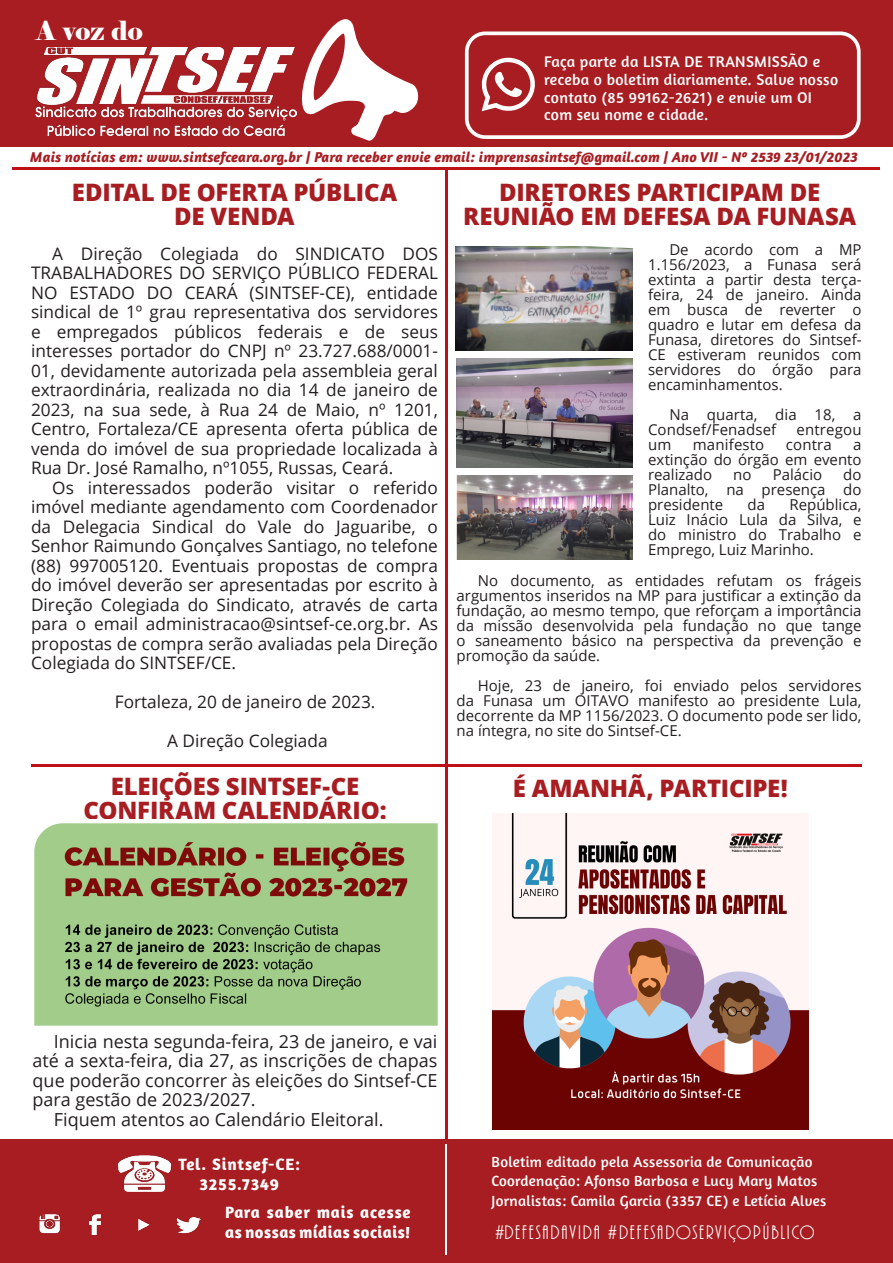
<style>
.page{position:relative;width:893px;height:1263px;background:#fff}
.page>*{position:absolute;margin:0;border:0;box-sizing:border-box;transform-origin:0 0}
.t1{font:26.25px "Elephant";color:#fff}
.t2{font:800 24px/24px "Open Sans";letter-spacing:-.005em;color:#a71d21;text-align:center}
.t3{font:20.25px "ARBONNIE";letter-spacing:.09em;color:#fff}
.t4{font:18px/19.5px "Open Sans";color:#231f20;text-align:justify}
.t5{font:17.25px/19.5px "Open Sans";color:#231f20;text-align:justify}
.t6{font:700 16.8px/20.1px "Amaranth";letter-spacing:.03em;color:#fff}
.t7{font:700 16.8px "Amaranth";letter-spacing:.05em;color:#fff}
.t8{font:15.75px/17.9px "Amaranth";letter-spacing:.02em;color:#fff}
.t9{font:15px/15px "Open Sans";color:#231f20;text-align:justify}
.t10{font:15px "Amaranth";letter-spacing:.02em;color:#fff}
.t11{font:italic 700 14.7px "Amaranth";letter-spacing:.01em;color:#a71d21}
</style>
<div class="page">
<div style="left:0;top:0;width:893px;height:146px;background:#a71d21"></div>
<svg style="left:301px;top:19px;width:118px;height:122px"></svg>
<div style="left:0;top:1139px;width:893px;height:124px;background:#a71d21"></div>
<img style="left:36px;top:47px;width:260px;height:89px">
<hr style="left:12px;top:167px;width:867px;height:2px;background:#bd1019">
<hr style="left:445px;top:1144px;width:2px;height:111px;background:#fff">
<img style="left:39px;top:1214px;width:162px;height:21px">
<div style="left:465px;top:32px;width:396px;height:107px;border:4px solid #fff;border-radius:18px"></div>
<svg style="left:481px;top:58px;width:54px;height:53px"></svg>
<hr style="left:445px;top:169px;width:2px;height:970px;background:#bd1019">
<hr style="left:447px;top:765px;width:415px;height:2px;background:#bd1019">
<hr style="left:31px;top:765px;width:414px;height:2px;background:#bd1019">
<img style="left:118px;top:1155px;width:54px;height:37px">
<img style="left:493px;top:814px;width:315px;height:315px">
<img style="left:455px;top:247px;width:177px;height:103px">
<img style="left:457px;top:476px;width:175px;height:83px">
<img style="left:457px;top:359px;width:175px;height:108px">
<img style="left:34px;top:823px;width:404px;height:203px">
<p class="t1" style="left:36px;top:15px;width:108px">A voz do</p>
<p class="t8" style="left:544px;top:52px;width:295px">Faça parte da LISTA DE TRANSMISSÃO e receba o boletim diariamente. Salve nosso contato (85 99162-2621) e envie um OI com seu nome e cidade.</p>
<p class="t11" style="left:30px;top:148px;width:829px">Mais notícias em: www.sintsefceara.org.br | Para receber envie email: imprensasintsef@gmail.com | Ano VII - Nº 2539 23/01/2023</p>
<p class="t2" style="left:72px;top:179px;width:327px">EDITAL DE OFERTA PÚBLICA</p>
<p class="t2" style="left:174px;top:203px;width:122px">DE VENDA</p>
<p class="t2" style="left:463px;top:179px;width:395px">DIRETORES PARTICIPAM DE<br>REUNIÃO EM DEFESA DA FUNASA</p>
<p class="t5" style="left:31px;top:243px;width:408px;text-indent:21px">A Direção Colegiada do SINDICATO DOS TRABALHADORES DO SERVIÇO PÚBLICO FEDERAL NO ESTADO DO CEARÁ (SINTSEF-CE), entidade sindical de 1º grau representativa dos servidores e empregados públicos federais e de seus interesses portador do CNPJ nº 23.727.688/0001- 01, devidamente autorizada pela assembleia geral extraordinária, realizada no dia 14 de janeiro de 2023, na sua sede, à Rua 24 de Maio, nº 1201, Centro, Fortaleza/CE apresenta oferta pública de venda do imóvel de sua propriedade localizada à Rua Dr. José Ramalho, nº1055, Russas, Ceará.</p>
<p class="t5" style="left:31px;top:477px;width:408px;text-indent:21px">Os interessados poderão visitar o referido imóvel mediante agendamento com Coordenador da Delegacia Sindical do Vale do Jaguaribe, o Senhor Raimundo Gonçalves Santiago, no telefone (88) 997005120. Eventuais propostas de compra do imóvel deverão ser apresentadas por escrito à Direção Colegiada do Sindicato, através de carta para o email administracao@sintsef-ce.org.br. As propostas de compra serão avaliadas pela Direção Colegiada do SINTSEF/CE.</p>
<p class="t5" style="left:115px;top:692px;width:262px">Fortaleza, 20 de janeiro de 2023.</p>
<p class="t5" style="left:167px;top:731px;width:162px">A Direção Colegiada</p>
<p class="t9" style="left:648px;top:242px;width:215px;text-indent:21px">De acordo com a MP 1.156/2023, a Funasa será extinta a partir desta terça&shy;feira, 24 de janeiro. Ainda em busca de reverter o quadro e lutar em defesa da Funasa, diretores do Sintsef-CE estiveram reunidos com servidores do órgão para encaminhamentos.</p>
<p class="t9" style="left:648px;top:407px;width:215px;text-indent:21px">Na quarta, dia 18, a<br>Condsef/Fenadsef</p>
<p class="t9" style="left:797px;top:422px;width:66px">entregou</p>
<p class="t9" style="left:648px;top:437px;width:25px">um</p>
<p class="t9" style="left:693px;top:437px;width:73px">manifesto</p>
<p class="t9" style="left:786px;top:437px;width:47px">contra</p>
<p class="t9" style="left:648px;top:437px;width:215px;text-indent:205px">a extinção do órgão em evento realizado</p>
<p class="t9" style="left:733px;top:467px;width:20px">no</p>
<p class="t9" style="left:773px;top:467px;width:51px">Palácio</p>
<p class="t9" style="left:648px;top:467px;width:215px;text-indent:195px">do Planalto, na presença do presidente</p>
<p class="t9" style="left:648px;top:497px;width:215px;text-indent:141px">República, Luiz Inácio Lula da Silva, e do ministro do Trabalho e Emprego, Luiz Marinho.</p>
<p class="t9" style="left:457px;top:572px;width:406px;text-indent:21px">No documento, as entidades refutam os frágeis argumentos inseridos na MP para justificar a extinção da fundação, ao mesmo tempo, que reforçam a importância da missão desenvolvida pela fundação no que tange o saneamento básico na perspectiva da prevenção e promoção da saúde.</p>
<p class="t9" style="left:457px;top:677px;width:406px;text-indent:21px">Hoje, 23 de janeiro, foi enviado pelos servidores da Funasa um OITAVO manifesto ao presidente Lula, decorrente da MP 1156/2023. O documento pode ser lido, na íntegra, no site do Sintsef-CE.</p>
<p class="t9" style="left:748px;top:497px;width:19px">da</p>
<p class="t2" style="left:111px;top:773px;width:250px">ELEIÇÕES SINTSEF-CE</p>
<p class="t2" style="left:83px;top:797px;width:305px">CONFIRAM CALENDÁRIO:</p>
<p class="t2" style="left:513px;top:775px;width:276px">É AMANHÃ, PARTICIPE!</p>
<p class="t4" style="left:33px;top:1031px;width:406px;text-indent:21px">Inicia nesta segunda-feira, 23 de janeiro, e vai até a sexta-feira, dia 27, as inscrições de chapas que poderão concorrer às eleições do Sintsef-CE para gestão de 2023/2027.</p>
<p class="t4" style="left:54px;top:1109px;width:331px">Fiquem atentos ao Calendário Eleitoral.</p>
<p class="t7" style="left:178px;top:1153px;width:123px">Tel. Sintsef-CE:</p>
<p class="t7" style="left:199px;top:1174px;width:81px">3255.7349</p>
<p class="t6" style="left:225px;top:1201px;width:187px">Para saber mais acesse as nossas mídias sociais!</p>
<p class="t10" style="left:492px;top:1153px;width:323px">Boletim editado pela Assessoria de Comunicação</p>
<p class="t10" style="left:492px;top:1172px;width:327px">Coordenação: Afonso Barbosa e Lucy Mary Matos</p>
<p class="t10" style="left:492px;top:1192px;width:336px">Jornalistas: Camila Garcia (3357 CE) e Letícia Alves</p>
<p class="t3" style="left:495px;top:1222px;width:321px">#DEFESADAVIDA #DEFESADOSERVIÇOPÚBLICO</p>
</div>
